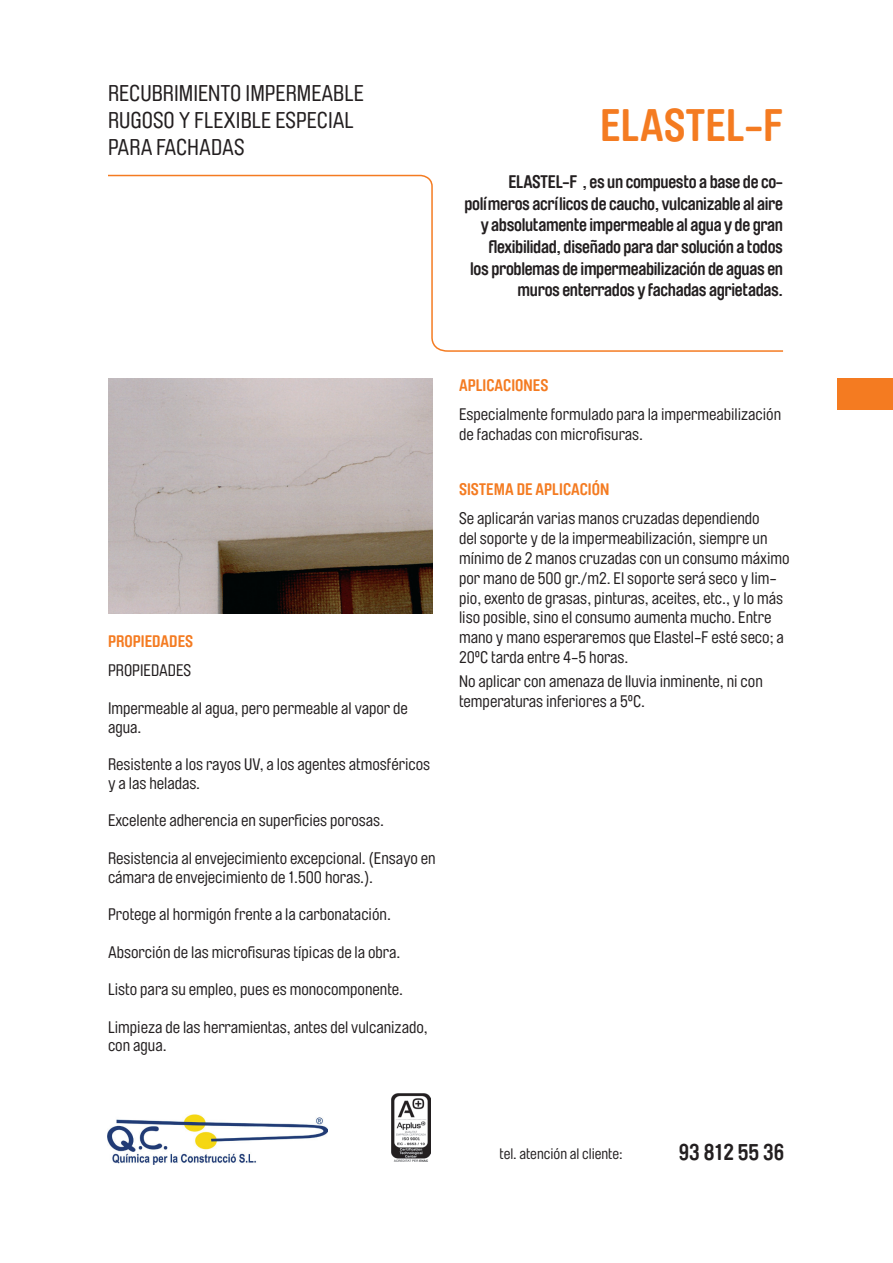
<style>
.page{position:relative;width:893px;height:1263px;background:#fff}
.page>*{position:absolute;margin:0;border:0;box-sizing:border-box;transform-origin:0 0}
.t1{font:700 45px "Brauer Neue";color:#f47b21}
.t2{font:22.5px/27px "Brauer Neue";color:#231f20}
.t3{font:700 22.5px "Brauer Neue";color:#231f20}
.t4{font:700 18px/21.6px "Brauer Neue";letter-spacing:-.02em;color:#231f20;text-align:right}
.t5{font:16.5px/19.8px "Brauer Neue";color:#231f20}
.t6{font:700 16.5px "Brauer Neue";color:#f47b21}
.t7{font:15px "Brauer Neue";color:#231f20}
</style>
<div class="page">
<img style="left:108px;top:378px;width:324px;height:235px">
<img style="left:392px;top:1094px;width:39px;height:67px">
<svg style="left:108px;top:174px;width:676px;height:178px"></svg>
<img style="left:107px;top:1114px;width:220px;height:50px">
<div style="left:837px;top:378px;width:56px;height:32px;background:#f47b21"></div>
<h2 class="t2" style="left:108px;top:80px;width:257px">RECUBRIMIENTO IMPERMEABLE<br>RUGOSO Y FLEXIBLE ESPECIAL<br>PARA FACHADAS</h2>
<h1 class="t1" style="left:600px;top:100px;width:184px">ELASTEL-F</h1>
<p class="t4" style="left:465px;top:171px;width:320px">ELASTEL-F , es un compuesto a base de co&shy;polímeros acrílicos de caucho, vulcanizable al aire y absolutamente impermeable al agua y de gran flexibilidad, diseñado para dar solución a todos<br>los problemas de impermeabilización de aguas en muros enterrados y fachadas agrietadas.</p>
<p class="t6" style="left:108px;top:632px;width:87px">PROPIEDADES</p>
<p class="t5" style="left:108px;top:661px;width:85px">PROPIEDADES</p>
<p class="t5" style="left:108px;top:699px;width:301px;line-height:18.8px">Impermeable al agua, pero permeable al vapor de agua.</p>
<p class="t5" style="left:108px;top:755px;width:324px;line-height:18.8px">Resistente a los rayos UV, a los agentes atmosféricos y a las heladas.</p>
<p class="t5" style="left:108px;top:811px;width:277px">Excelente adherencia en superficies porosas.</p>
<p class="t5" style="left:108px;top:849px;width:329px;line-height:18.8px">Resistencia al envejecimiento excepcional. (Ensayo en cámara de envejecimiento de 1.500 horas.).</p>
<p class="t5" style="left:108px;top:905px;width:284px">Protege al hormigón frente a la carbonatación.</p>
<p class="t5" style="left:108px;top:942px;width:294px">Absorción de las microfisuras típicas de la obra.</p>
<p class="t5" style="left:108px;top:980px;width:297px">Listo para su empleo, pues es monocomponente.</p>
<p class="t5" style="left:108px;top:1018px;width:321px;line-height:18.8px">Limpieza de las herramientas, antes del vulcanizado, con agua.</p>
<p class="t6" style="left:459px;top:375px;width:91px">APLICACIONES</p>
<p class="t5" style="left:459px;top:404px;width:324px">Especialmente formulado para la impermeabilización de fachadas con microfisuras.</p>
<p class="t6" style="left:459px;top:480px;width:152px">SISTEMA DE APLICACIÓN</p>
<p class="t5" style="left:459px;top:509px;width:332px">Se aplicarán varias manos cruzadas dependiendo<br>del soporte y de la impermeabilización, siempre un mínimo de 2 manos cruzadas con un consumo máximo por mano de 500 gr./m2. El soporte será seco y lim&shy;pio, exento de grasas, pinturas, aceites, etc., y lo más liso posible, sino el consumo aumenta mucho. Entre mano y mano esperaremos que Elastel-F esté seco; a 20ºC tarda entre 4-5 horas.</p>
<p class="t5" style="left:459px;top:672px;width:305px">No aplicar con amenaza de lluvia inminente, ni con temperaturas inferiores a 5ºC.</p>
<p class="t7" style="left:500px;top:1145px;width:125px">tel. atención al cliente:</p>
<h2 class="t3" style="left:679px;top:1140px;width:107px">93 812 55 36</h2>
</div>
